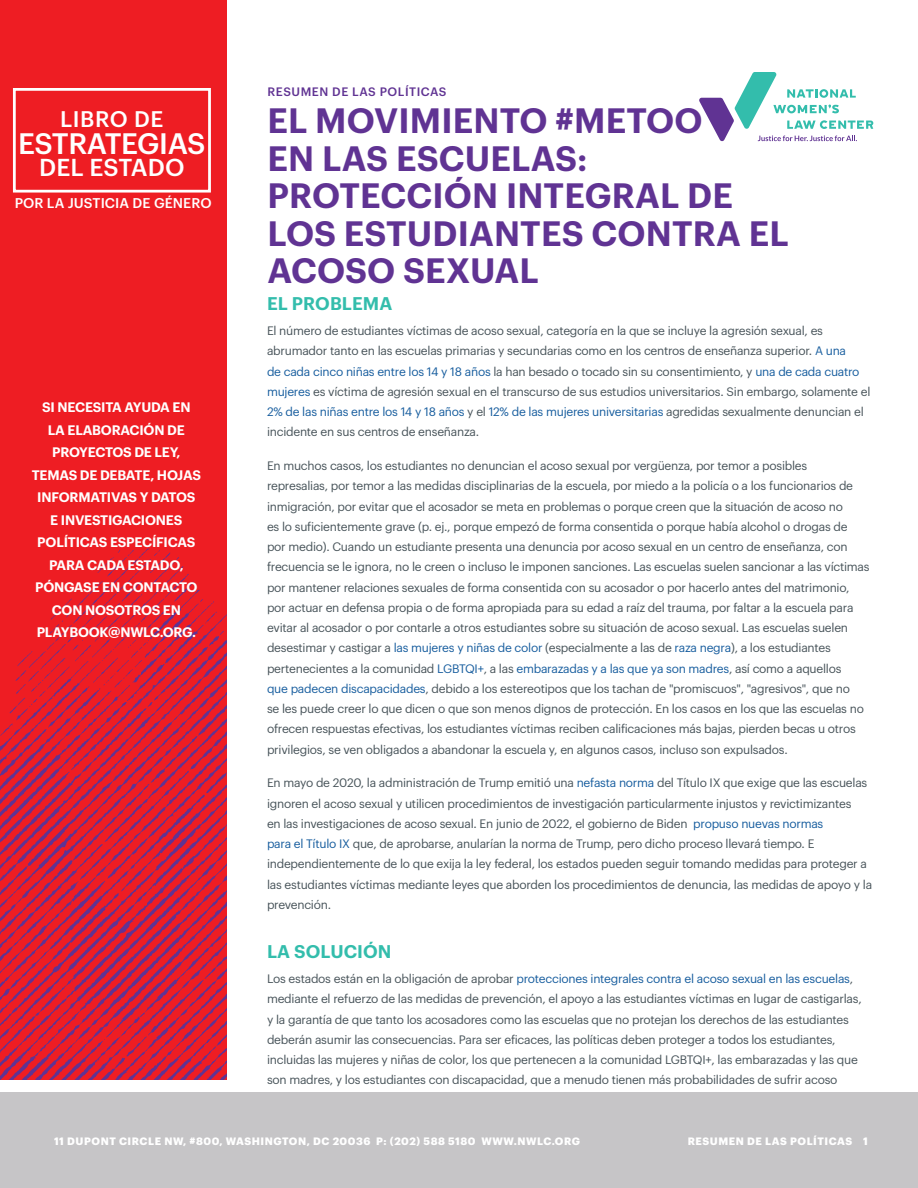
<style>
.page{position:relative;width:918px;height:1188px;background:#fff}
.page>*{position:absolute;margin:0;border:0;box-sizing:border-box;transform-origin:0 0}
.NEW_MAIN_HEADER{font:600 34.5px/37.5px "Graphik";letter-spacing:.005em;color:#603393}
.Source{font:500 28.95px "Graphik";letter-spacing:-.015em;color:#fff}
.Source-2{font:500 24px "Graphik";letter-spacing:.005em;color:#fff}
.Source-3{font:500 22.2px "Graphik";letter-spacing:.025em;color:#fff}
.NEW_SUBHEAD{font:600 18px "Graphik";letter-spacing:.005em;color:#33bdac}
.Source-4{font:500 13.8px "Graphik";letter-spacing:.005em;color:#fff}
.Bulleted_Body_Copy{font:600 13.5px/22.5px "Graphik";letter-spacing:-.015em;color:#fff;text-align:center}
.Regular_Body_Copy{font:12px/20.2px "Graphik";letter-spacing:-.02em;color:#475359}
.NEW_MAIN_HEADER-2{font:500 12px "Graphik";letter-spacing:.045em;color:#603393}
.t1{font:700 10.5px "Graphik";letter-spacing:.055em;color:#fff}
.s1{color:#175d9e}
</style>
<div class="page">
<div style="left:0;top:1093px;width:918px;height:95px;background:#c6c5c7"></div>
<div style="left:0;top:0;width:247px;height:1080px;background:#ee1d23"></div>
<svg style="left:699px;top:72px;width:174px;height:70px"></svg>
<img style="left:0;top:548px;width:227px;height:532px">
<div style="left:227px;top:0;width:25px;height:1086px;background:#fff"></div>
<div style="left:13px;top:88px;width:198px;height:105px;border:3px solid #fff"></div>
<p class="Source-3" style="left:60px;top:102px;width:105px">LIBRO DE</p>
<p class="Source" style="left:18px;top:121px;width:189px">ESTRATEGIAS</p>
<p class="Source-2" style="left:39px;top:149px;width:147px">DEL ESTADO</p>
<p class="Source-4" style="left:15px;top:192px;width:198px">POR LA JUSTICIA DE GÉNERO</p>
<p class="Bulleted_Body_Copy" style="left:32px;top:395px;width:171px">SI NECESITA AYUDA EN<br>LA ELABORACIÓN DE<br>PROYECTOS DE LEY,<br>TEMAS DE DEBATE, HOJAS<br>INFORMATIVAS Y DATOS<br>E INVESTIGACIONES<br>POLÍTICAS ESPECÍFICAS<br>PARA CADA ESTADO,<br>PÓNGASE EN CONTACTO<br>CON NOSOTROS EN<br>PLAYBOOK@NWLC.ORG.</p>
<p class="NEW_MAIN_HEADER-2" style="left:267px;top:82px;width:181px">RESUMEN DE LAS POLÍTICAS</p>
<p class="NEW_MAIN_HEADER" style="left:268px;top:99px;width:523px">EL MOVIMIENTO #METOO<br>EN LAS ESCUELAS:<br>PROTECCIÓN INTEGRAL DE<br>LOS ESTUDIANTES CONTRA EL<br>ACOSO SEXUAL</p>
<p class="NEW_SUBHEAD" style="left:267px;top:290px;width:127px">EL PROBLEMA</p>
<p class="Regular_Body_Copy" style="left:267px;top:320px;width:605px">El número de estudiantes víctimas de acoso sexual, categoría en la que se incluye la agresión sexual, es abrumador tanto en las escuelas primarias y secundarias como en los centros de enseñanza superior. <span class="s1">A una<br>de cada cinco niñas entre los 14 y 18 años</span> la han besado o tocado sin su consentimiento, y <span class="s1">una de cada cuatro mujeres</span> es víctima de agresión sexual en el transcurso de sus estudios universitarios. Sin embargo, solamente el <span class="s1">2% de las niñas entre los 14 y 18 años</span> y el <span class="s1">12% de las mujeres universitarias</span> agredidas sexualmente denuncian el incidente en sus centros de enseñanza.</p>
<p class="Regular_Body_Copy" style="left:267px;top:455px;width:604px">En muchos casos, los estudiantes no denuncian el acoso sexual por vergüenza, por temor a posibles represalias, por temor a las medidas disciplinarias de la escuela, por miedo a la policía o a los funcionarios de inmigración, por evitar que el acosador se meta en problemas o porque creen que la situación de acoso no<br>es lo suficientemente grave (p. ej., porque empezó de forma consentida o porque había alcohol o drogas de<br>por medio). Cuando un estudiante presenta una denuncia por acoso sexual en un centro de enseñanza, con frecuencia se le ignora, no le creen o incluso le imponen sanciones. Las escuelas suelen sancionar a las víctimas por mantener relaciones sexuales de forma consentida con su acosador o por hacerlo antes del matrimonio, por actuar en defensa propia o de forma apropiada para su edad a raíz del trauma, por faltar a la escuela para evitar al acosador o por contarle a otros estudiantes sobre su situación de acoso sexual. Las escuelas suelen desestimar y castigar a <span class="s1">las mujeres y niñas de color</span> (especialmente a las de <span class="s1">raza negra</span>), a los estudiantes pertenecientes a la comunidad <span class="s1">LGBTQI+</span>, a las <span class="s1">embarazadas y a las que ya son madres</span>, así como a aquellos<br><span class="s1">que padecen discapacidades</span>, debido a los estereotipos que los tachan de "promiscuos", "agresivos", que no<br>se les puede creer lo que dicen o que son menos dignos de protección. En los casos en los que las escuelas no ofrecen respuestas efectivas, los estudiantes víctimas reciben calificaciones más bajas, pierden becas u otros privilegios, se ven obligados a abandonar la escuela y, en algunos casos, incluso son expulsados.</p>
<p class="Regular_Body_Copy" style="left:267px;top:772px;width:607px">En mayo de 2020, la administración de Trump emitió una <span class="s1">nefasta norma</span> del Título IX que exige que las escuelas ignoren el acoso sexual y utilicen procedimientos de investigación particularmente injustos y revictimizantes<br>en las investigaciones de acoso sexual. En junio de 2022, el gobierno de Biden <span class="s1">propuso nuevas normas<br>para el Título IX</span> que, de aprobarse, anularían la norma de Trump, pero dicho proceso llevará tiempo. E independientemente de lo que exija la ley federal, los estados pueden seguir tomando medidas para proteger a las estudiantes víctimas mediante leyes que aborden los procedimientos de denuncia, las medidas de apoyo y la prevención.</p>
<p class="NEW_SUBHEAD" style="left:267px;top:938px;width:126px">LA SOLUCIÓN</p>
<p class="Regular_Body_Copy" style="left:267px;top:968px;width:596px">Los estados están en la obligación de aprobar <span class="s1">protecciones integrales contra el acoso sexual en las escuelas</span>, mediante el refuerzo de las medidas de prevención, el apoyo a las estudiantes víctimas en lugar de castigarlas, y la garantía de que tanto los acosadores como las escuelas que no protejan los derechos de las estudiantes deberán asumir las consecuencias. Para ser eficaces, las políticas deben proteger a todos los estudiantes, incluidas las mujeres y niñas de color, los que pertenecen a la comunidad LGBTQI+, las embarazadas y las que son madres, y los estudiantes con discapacidad, que a menudo tienen más probabilidades de sufrir acoso</p>
<p class="t1" style="left:54px;top:1133px;width:528px">11 DUPONT CIRCLE NW, #800, WASHINGTON, DC 20036 P: (202) 588 5180 WWW.NWLC.ORG</p>
<p class="t1" style="left:688px;top:1133px;width:182px">RESUMEN DE LAS POLÍTICAS 1</p>
</div>
